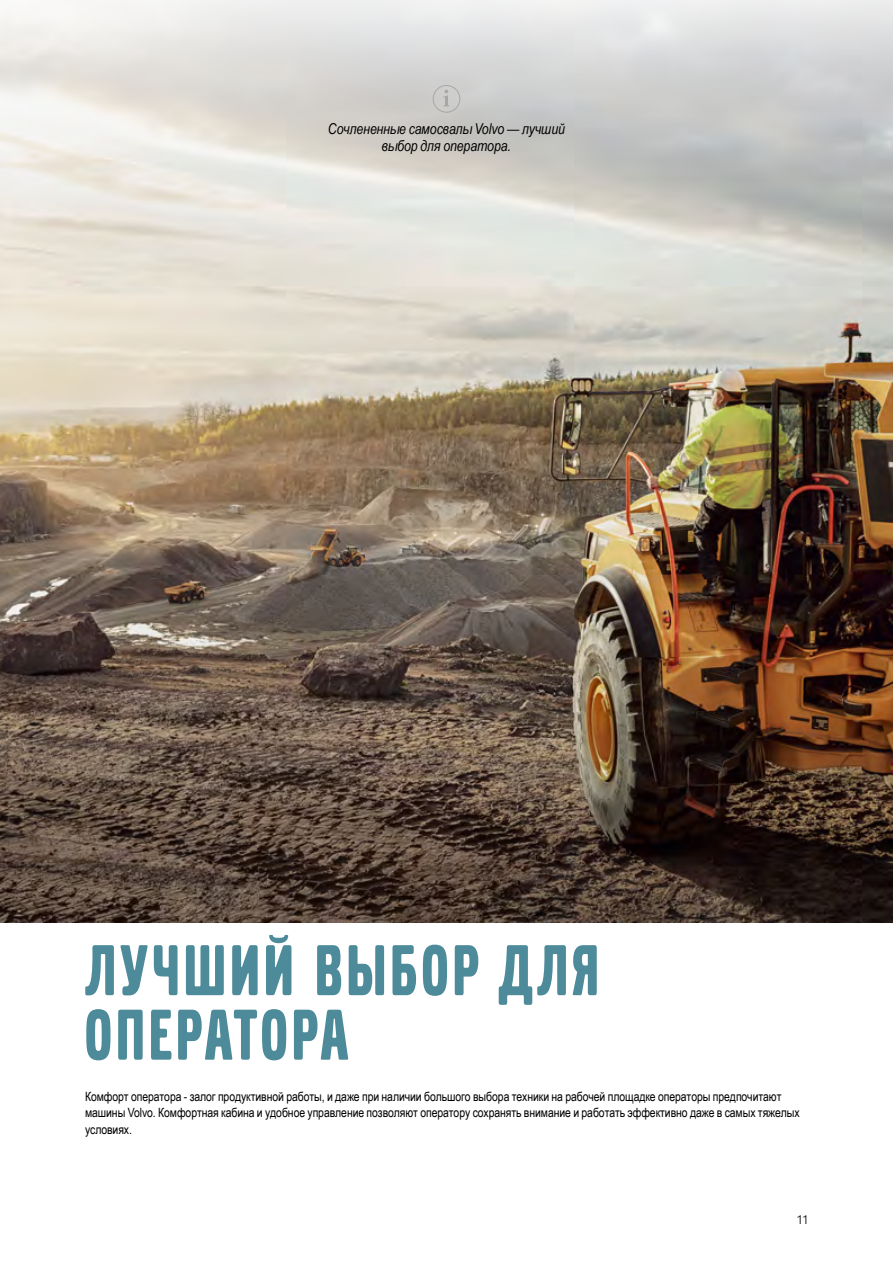
<style>
.page{position:relative;width:893px;height:1263px;background:#fff}
.page>*{position:absolute;margin:0;border:0;box-sizing:border-box;transform-origin:0 0}
.t1{font:75px/64.5px "Volvo Broad Pro";letter-spacing:.06em;color:#4e8b9a}
.t2{font:italic 15px/16.5px "Arial Narrow";letter-spacing:-.005em;color:#000;text-align:center}
.t3{font:12.75px/16.5px "Arial Narrow";letter-spacing:-.005em;color:#000}
.t4{font:300 12.75px "Volvo Novum";color:#000}
</style>
<div class="page">
<img style="left:0;top:259px;width:893px;height:664px">
<svg style="left:0;top:0;width:893px;height:259px;background:#dbdad6"></svg>
<svg style="left:433px;top:85px;width:27px;height:28px"></svg>
<p class="t2" style="left:328px;top:120px;width:239px">Сочлененные самосвалы Volvo — лучший выбор для оператора.</p>
<h1 class="t1" style="left:85px;top:939px;width:515px">Лучший выбор для оператора</h1>
<p class="t3" style="left:85px;top:1088px;width:716px">Комфорт оператора - залог продуктивной работы, и даже при наличии большого выбора техники на рабочей площадке операторы предпочитают машины Volvo. Комфортная кабина и удобное управление позволяют оператору сохранять внимание и работать эффективно даже в самых тяжелых условиях.</p>
<p class="t4" style="left:797px;top:1211px;width:13px">11</p>
</div>
